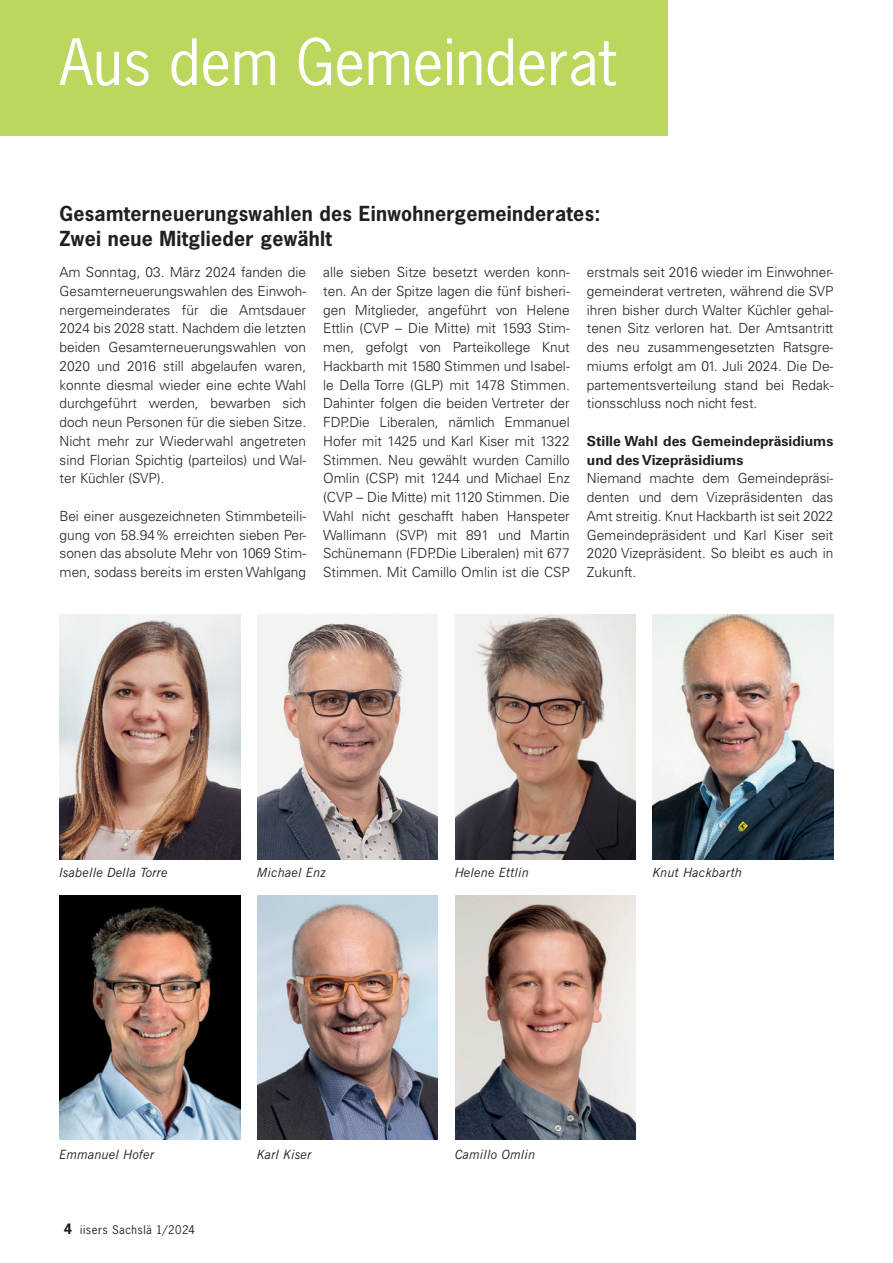
<style>
.page{position:relative;width:893px;height:1263px;background:#fff}
.page>*{position:absolute;margin:0;border:0;box-sizing:border-box;transform-origin:0 0}
.t1{font:60px "News Gothic";color:#fff}
.t2{font:700 19.5px/25.5px "News Gothic";letter-spacing:.015em;color:#231f20}
.t3{font:300 13.95px/18.8px "Univers LT Std";color:#231f20;text-align:justify}
.t4{font:700 13.95px/18.8px "Univers LT Std";color:#231f20}
.t5{font:italic 12.75px "News Gothic BT";letter-spacing:.015em;color:#231f20}
.t6{font:11.25px "News Gothic";letter-spacing:.045em;color:#231f20}
.s1{font-weight:700;font-size:13.5px}
</style>
<div class="page">
<div style="left:0;top:0;width:668px;height:136px;background:#bbd75e"></div>
<img style="left:60px;top:895px;width:180px;height:245px">
<img style="left:455px;top:614px;width:181px;height:245px">
<img style="left:653px;top:614px;width:180px;height:245px">
<img style="left:60px;top:614px;width:180px;height:245px">
<img style="left:257px;top:895px;width:181px;height:245px">
<img style="left:455px;top:895px;width:181px;height:245px">
<img style="left:257px;top:614px;width:181px;height:245px">
<h1 class="t1" style="left:60px;top:24px;width:558px">Aus dem Gemeinderat</h1>
<h2 class="t2" style="left:60px;top:200px;width:542px">Gesamterneuerungswahlen des Einwohnergemeinderates:<br>Zwei neue Mitglieder gewählt</h2>
<p class="t3" style="left:60px;top:263px;width:248px">Am Sonntag, 03. März 2024 fanden die Gesamterneuerungswahlen des Einwoh&shy;nergemeinderates für die Amtsdauer 2024 bis 2028 statt. Nachdem die letzten beiden Gesamterneuerungswahlen von 2020 und 2016 still abgelaufen waren, konnte diesmal wieder eine echte Wahl durchgeführt werden, bewarben sich doch neun Personen für die sieben Sitze.<br>Nicht mehr zur Wiederwahl angetreten sind Florian Spichtig (parteilos) und Wal&shy;ter Küchler (SVP).</p>
<p class="t3" style="left:60px;top:507px;width:248px">Bei einer ausgezeichneten Stimmbeteili&shy;gung von 58.94% erreichten sieben Per&shy;sonen das absolute Mehr von 1069 Stim&shy;men, sodass bereits im ersten Wahlgang</p>
<p class="t3" style="left:323px;top:263px;width:248px">alle sieben Sitze besetzt werden konn&shy;ten. An der Spitze lagen die fünf bisheri&shy;gen Mitglieder, angeführt von Helene Ettlin (CVP – Die Mitte) mit 1593 Stim&shy;men, gefolgt von Parteikollege Knut Hackbarth mit 1580 Stimmen und Isabel&shy;le Della Torre (GLP) mit 1478 Stimmen.<br>Dahinter folgen die beiden Vertreter der FDP.Die Liberalen, nämlich Emmanuel Hofer mit 1425 und Karl Kiser mit 1322<br>Stimmen. Neu gewählt wurden Camillo Omlin (CSP) mit 1244 und Michael Enz (CVP – Die Mitte) mit 1120 Stimmen. Die Wahl nicht geschafft haben Hanspeter Wallimann (SVP) mit 891 und Martin Schünemann (FDP.Die Liberalen) mit 677<br>Stimmen. Mit Camillo Omlin ist die CSP</p>
<p class="t3" style="left:587px;top:263px;width:248px">erstmals seit 2016 wieder im Einwohner&shy;gemeinderat vertreten, während die SVP ihren bisher durch Walter Küchler gehal&shy;tenen Sitz verloren hat. Der Amtsantritt des neu zusammengesetzten Ratsgre&shy;miums erfolgt am 01. Juli 2024. Die De&shy;partementsverteilung stand bei Redak&shy;tionsschluss noch nicht fest.</p>
<p class="t4" style="left:587px;top:432px;width:248px">Stille Wahl des Gemeindepräsidiums und des Vizepräsidiums</p>
<p class="t3" style="left:587px;top:469px;width:248px">Niemand machte dem Gemeindepräsi&shy;denten und dem Vizepräsidenten das Amt streitig. Knut Hackbarth ist seit 2022<br>Gemeindepräsident und Karl Kiser seit 2020 Vizepräsident. So bleibt es auch in Zukunft.</p>
<p class="t5" style="left:60px;top:865px;width:110px">Isabelle Della Torre</p>
<p class="t5" style="left:455px;top:865px;width:76px">Helene Ettlin</p>
<p class="t5" style="left:653px;top:865px;width:91px">Knut Hackbarth</p>
<p class="t5" style="left:257px;top:865px;width:71px">Michael Enz</p>
<p class="t5" style="left:60px;top:1146px;width:96px">Emmanuel Hofer</p>
<p class="t6" style="left:64px;top:1222px;width:133px"><span class="s1">4</span> iisers Sachslä 1/2024</p>
<p class="t5" style="left:257px;top:1146px;width:56px">Karl Kiser</p>
<p class="t5" style="left:455px;top:1146px;width:82px">Camillo Omlin</p>
</div>
